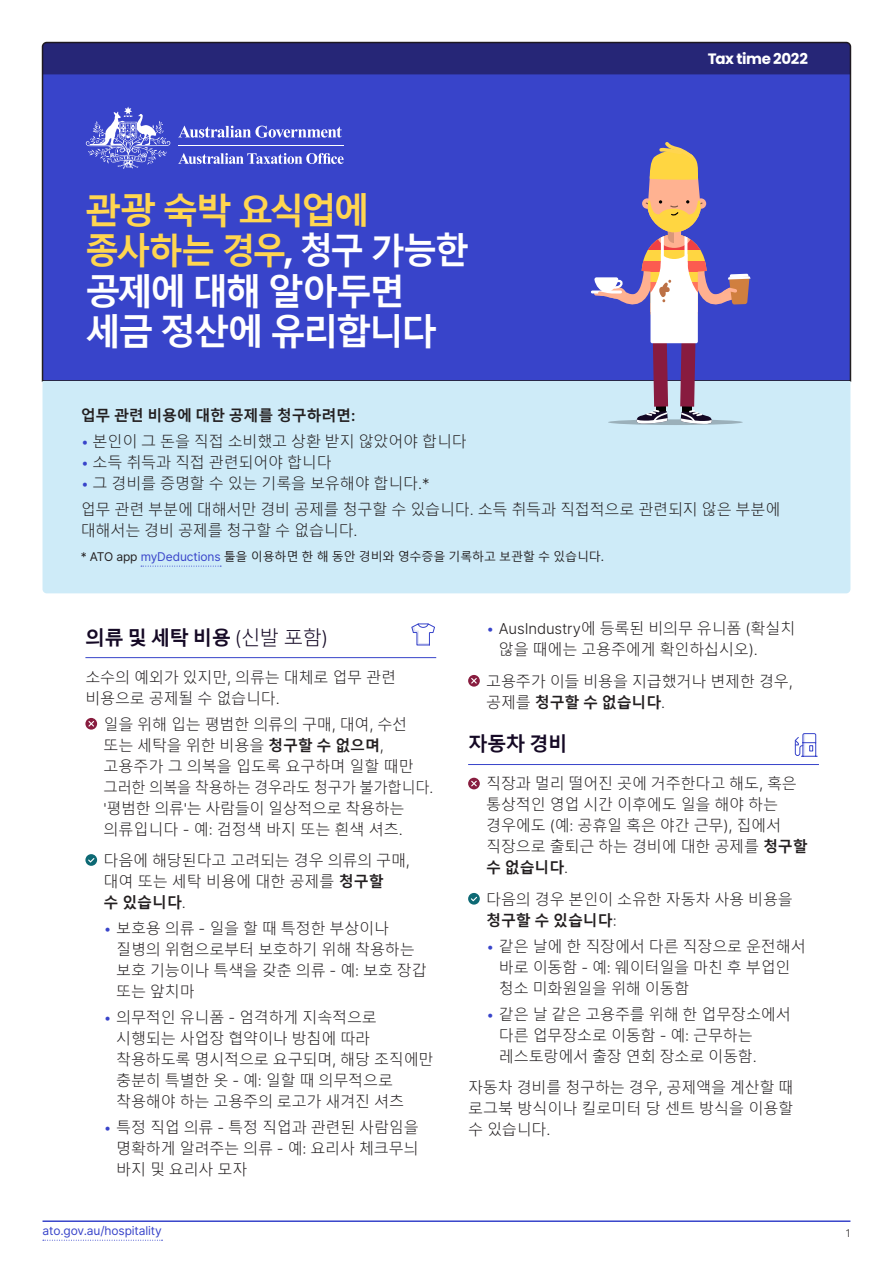
<style>
.page{position:relative;width:893px;height:1263px;background:#fff}
.page>*{position:absolute;margin:0;border:0;box-sizing:border-box;transform-origin:0 0}
.h2_occupations{font:700 36px/40.5px "Malgun Gothic";letter-spacing:-.08em;color:#fff;scale:.95 1}
.h3_rule_under__icon{font:700 19.5px "Malgun Gothic";letter-spacing:-.03em;color:#150925}
.p_icon{font:300 15px/21px "Malgun Gothic";letter-spacing:-.01em;color:#231f20}
.t1{font:700 15px "Malgun Gothic";letter-spacing:-.01em;color:#231f20}
.h1_factsheet_header{font:700 15px "Poppins";letter-spacing:-.025em;color:#fff}
.p_note{font:12px "Malgun Gothic";letter-spacing:-.01em;color:#231f20}
.t2{font:12px "Inter";letter-spacing:-.01em;color:#3844ca}
.t3{font:300 10.5px "Inter";color:#231f20}
.s1{color:#ffd650}
.s2{font-family:"Poppins"}
.s3{font-family:"Inter";font-weight:600}
.s4{font-family:"Inter";color:#3844ca}
.s5{font-family:"Inter"}
.s6{font-family:"Inter";font-weight:300}
.s7{font-weight:300}
.s8{font-weight:700}
</style>
<div class="page">
<hr style="left:43px;top:1220px;width:807px;height:2px;background:#3844ca">
<div style="left:41px;top:41px;width:811px;height:341px;background:#3844ca"></div>
<div style="left:43px;top:43px;width:807px;height:31px;background:#262677"></div>
<svg style="left:43px;top:1240px;width:120px;height:1px"></svg>
<div style="left:43px;top:381px;width:807px;height:212px;background:#ceebf8"></div>
<svg style="left:141px;top:566px;width:80px;height:1px"></svg>
<hr style="left:85px;top:657px;width:351px;height:1px;background:#3844ca">
<svg style="left:411px;top:623px;width:24px;height:22px"></svg>
<svg style="left:85px;top:718px;width:12px;height:12px"></svg>
<svg style="left:88px;top:721px;width:6px;height:5px"></svg>
<svg style="left:85px;top:854px;width:12px;height:12px"></svg>
<svg style="left:88px;top:858px;width:6px;height:4px"></svg>
<hr style="left:468px;top:764px;width:351px;height:1px;background:#3844ca">
<svg style="left:468px;top:675px;width:12px;height:12px"></svg>
<svg style="left:471px;top:678px;width:6px;height:5px"></svg>
<svg style="left:794px;top:733px;width:24px;height:24px"></svg>
<svg style="left:468px;top:778px;width:12px;height:11px"></svg>
<svg style="left:471px;top:781px;width:6px;height:5px"></svg>
<svg style="left:468px;top:893px;width:12px;height:12px"></svg>
<svg style="left:471px;top:897px;width:6px;height:4px"></svg>
<svg style="left:608px;top:419px;width:135px;height:6px"></svg>
<svg style="left:592px;top:139px;width:158px;height:285px;background:#7d78bc"></svg>
<h1 class="h1_factsheet_header" style="left:708px;top:50px;width:102px">Tax time 2022</h1>
<h2 class="h2_occupations" style="left:85px;top:191px;width:406px"><span class="s1">관광 숙박 요식업에 종사하는 경우</span><span class="s2">,</span> 청구 가능한 공제에 대해 알아두면 세금 정산에 유리합니다</h2>
<p class="t1" style="left:81px;top:407px;width:276px">업무 관련 비용에 대한 공제를 청구하려면<span class="s3">:</span></p>
<p class="p_icon" style="left:81px;top:431px;width:388px"><span class="s4">•</span> 본인이 그 돈을 직접 소비했고 상환 받지 않았어야 합니다</p>
<p class="p_icon" style="left:81px;top:452px;width:253px"><span class="s4">•</span> 소득 취득과 직접 관련되어야 합니다</p>
<p class="p_icon" style="left:81px;top:473px;width:350px"><span class="s4">•</span> 그 경비를 증명할 수 있는 기록을 보유해야 합니다<span class="s5">.*</span></p>
<p class="p_icon" style="left:81px;top:499px;width:701px">업무 관련 부분에 대해서만 경비 공제를 청구할 수 있습니다<span class="s5">.</span> 소득 취득과 직접적으로 관련되지 않은 부분에 대해서는 경비 공제를 청구할 수 없습니다<span class="s5">.</span></p>
<p class="p_note" style="left:81px;top:550px;width:525px"><span class="s5">* ATO app</span> <span class="s4">myDeductions</span> 툴을 이용하면 한 해 동안 경비와 영수증을 기록하고 보관할 수 있습니다<span class="s5">.</span></p>
<h3 class="h3_rule_under__icon" style="left:85px;top:626px;width:244px">의류 및 세탁 비용 <span class="s6">(</span><span class="s7">신발 포함</span><span class="s6">)</span></h3>
<p class="p_icon" style="left:85px;top:667px;width:312px">소수의 예외가 있지만<span class="s5">,</span> 의류는 대체로 업무 관련 비용으로 공제될 수 없습니다<span class="s5">.</span></p>
<p class="p_icon" style="left:103px;top:714px;width:331px">일을 위해 입는 평범한 의류의 구매<span class="s5">,</span> 대여<span class="s5">,</span> 수선 또는 세탁을 위한 비용을 <span class="s8">청구할 수 없으며</span><span class="s5">, </span>고용주가 그 의복을 입도록 요구하며 일할 때만 그러한 의복을 착용하는 경우라도 청구가 불가합니다<span class="s5">. '</span>평범한 의류<span class="s5">'</span>는 사람들이 일상적으로 착용하는 의류입니다 <span class="s5">-</span> 예<span class="s5">:</span> 검정색 바지 또는 흰색 셔츠<span class="s5">.</span></p>
<p class="p_icon" style="left:103px;top:850px;width:308px">다음에 해당된다고 고려되는 경우 의류의 구매<span class="s5">, </span>대여 또는 세탁 비용에 대한 공제를 <span class="s8">청구할<br>수 있습니다</span><span class="s5">.</span></p>
<p class="p_icon" style="left:116px;top:918px;width:312px;text-indent:-13px"><span class="s4">•</span> 보호용 의류 <span class="s5">-</span> 일을 할 때 특정한 부상이나 질병의 위험으로부터 보호하기 위해 착용하는 보호 기능이나 특색을 갖춘 의류 <span class="s5">-</span> 예<span class="s5">:</span> 보호 장갑 또는 앞치마</p>
<p class="p_icon" style="left:116px;top:1007px;width:319px;text-indent:-13px"><span class="s4">•</span> 의무적인 유니폼 <span class="s5">-</span> 엄격하게 지속적으로 시행되는 사업장 협약이나 방침에 따라 착용하도록 명시적으로 요구되며<span class="s5">,</span> 해당 조직에만 충분히 특별한 옷 <span class="s5">-</span> 예<span class="s5">:</span> 일할 때 의무적으로 착용해야 하는 고용주의 로고가 새겨진 셔츠</p>
<p class="p_icon" style="left:116px;top:1117px;width:304px;text-align:justify;text-indent:-13px"><span class="s4">•</span> 특정 직업 의류 <span class="s5">-</span> 특정 직업과 관련된 사람임을 명확하게 알려주는 의류 <span class="s5">-</span> 예<span class="s5">:</span> 요리사 체크무늬 바지 및 요리사 모자</p>
<p class="t2" style="left:43px;top:1222px;width:121px">ato.gov.au/hospitality</p>
<p class="p_icon" style="left:499px;top:619px;width:298px;text-indent:-13px"><span class="s4">•</span> <span class="s5">AusIndustry</span>에 등록된 비의무 유니폼 <span class="s5">(</span>확실치 않을 때에는 고용주에게 확인하십시오<span class="s5">).</span></p>
<p class="p_icon" style="left:486px;top:671px;width:308px">고용주가 이들 비용을 지급했거나 변제한 경우<span class="s5">, </span>공제를 <span class="s8">청구할 수 없습니다</span><span class="s5">.</span></p>
<h3 class="h3_rule_under__icon" style="left:468px;top:733px;width:101px">자동차 경비</h3>
<p class="p_icon" style="left:486px;top:774px;width:323px">직장과 멀리 떨어진 곳에 거주한다고 해도<span class="s5">,</span> 혹은 통상적인 영업 시간 이후에도 일을 해야 하는 경우에도 <span class="s5">(</span>예<span class="s5">:</span> 공휴일 혹은 야간 근무<span class="s5">),</span> 집에서 직장으로 출퇴근 하는 경비에 대한 공제를 <span class="s8">청구할 수 없습니다</span><span class="s5">.</span></p>
<p class="p_icon" style="left:486px;top:889px;width:308px">다음의 경우 본인이 소유한 자동차 사용 비용을 <span class="s8">청구할 수 있습니다</span><span class="s5">:</span></p>
<p class="p_icon" style="left:499px;top:936px;width:308px;text-indent:-13px"><span class="s4">•</span> 같은 날에 한 직장에서 다른 직장으로 운전해서 바로 이동함 <span class="s5">-</span> 예<span class="s5">:</span> 웨이터일을 마친 후 부업인 청소 미화원일을 위해 이동함</p>
<p class="p_icon" style="left:499px;top:1004px;width:293px;text-indent:-13px"><span class="s4">•</span> 같은 날 같은 고용주를 위해 한 업무장소에서 다른 업무장소로 이동함 <span class="s5">-</span> 예<span class="s5">:</span> 근무하는 레스토랑에서 출장 연회 장소로 이동함<span class="s5">.</span></p>
<p class="p_icon" style="left:468px;top:1077px;width:327px;text-align:justify">자동차 경비를 청구하는 경우<span class="s5">,</span> 공제액을 계산할 때 로그북 방식이나 킬로미터 당 센트 방식을 이용할 수 있습니다<span class="s5">.</span></p>
<p class="t3" style="left:846px;top:1225px;width:6px">1</p>
</div>
